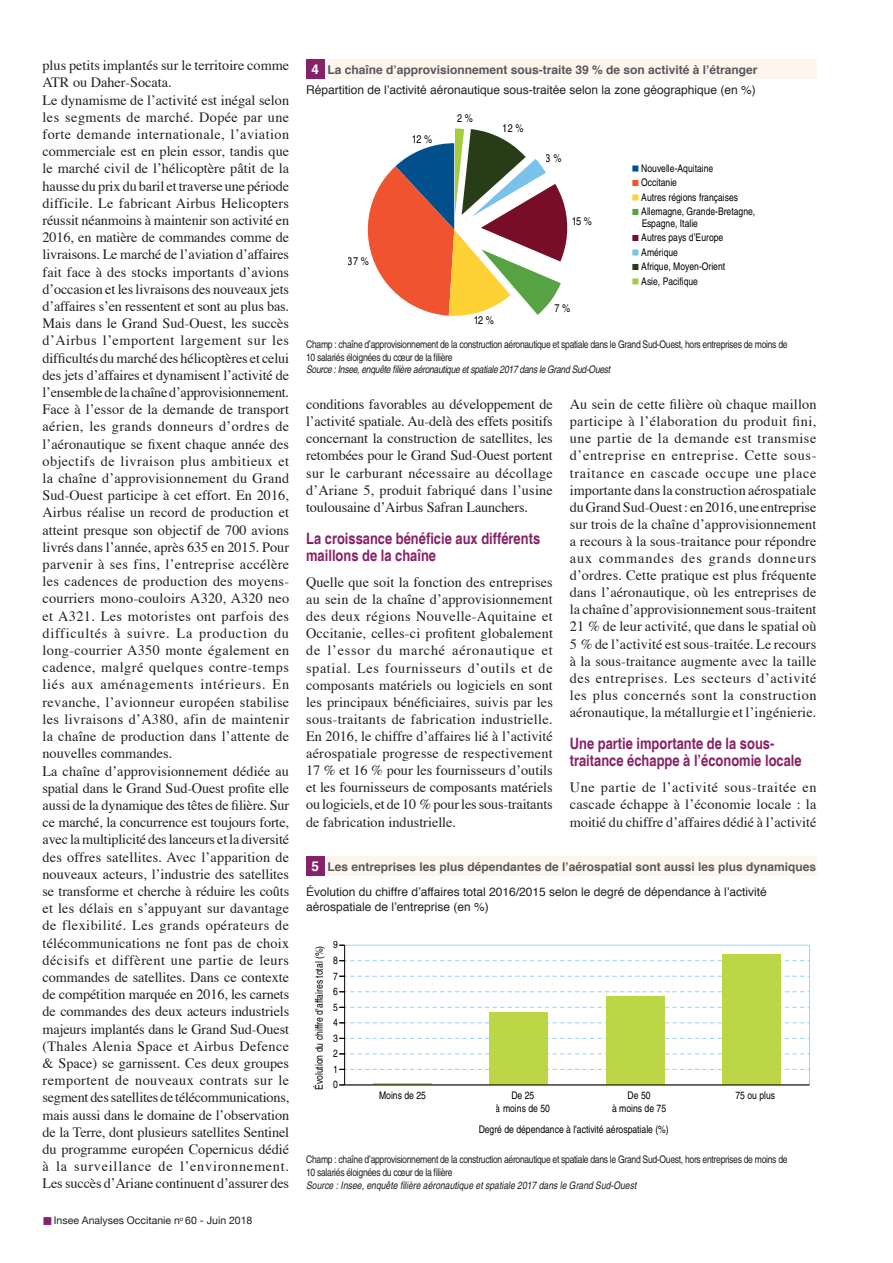
<style>
.page{position:relative;width:893px;height:1263px;background:#fff}
.page>*{position:absolute;margin:0;border:0;box-sizing:border-box;transform-origin:0 0}
.t1{font:700 condensed 15.75px/17.1px "Helvetica";color:#862268}
.t2{font:14.25px/17.2px "Times";color:#231f20;text-align:justify}
.t3{font:12px/14.4px "Helvetica";color:#231f20}
.t4{font:700 12px "Helvetica";color:#57585a}
.t5{font:condensed 11.1px "Helvetica";color:#000001}
.t6{font:condensed 10.5px/12.6px "Helvetica";letter-spacing:-.03em;color:#231f20}
.t7{font:condensed 10.5px/14.5px "Helvetica";color:#000001}
.t8{font:italic condensed 10.5px "Helvetica";letter-spacing:-.015em;color:#231f20}
.t9{font:10.5px "Helvetica Neue";color:#231f20}
.s1{font-size:13.5px;color:#fff}
.s2{color:#862268}
</style>
<div class="page">
<div style="left:306px;top:60px;width:510px;height:19px;background:#fef5ed"></div>
<div style="left:306px;top:60px;width:18px;height:19px;background:#862268"></div>
<div style="left:306px;top:856px;width:510px;height:20px;background:#fef5ed"></div>
<div style="left:306px;top:856px;width:18px;height:20px;background:#862268"></div>
<svg style="left:368px;top:129px;width:199px;height:187px"></svg>
<svg style="left:632px;top:165px;width:6px;height:7px"></svg>
<svg style="left:632px;top:180px;width:6px;height:6px"></svg>
<svg style="left:632px;top:194px;width:6px;height:6px"></svg>
<svg style="left:632px;top:209px;width:6px;height:6px"></svg>
<svg style="left:632px;top:235px;width:6px;height:6px"></svg>
<svg style="left:632px;top:249px;width:6px;height:6px"></svg>
<svg style="left:632px;top:264px;width:6px;height:6px"></svg>
<svg style="left:632px;top:278px;width:6px;height:6px"></svg>
<hr style="left:345px;top:945px;width:464px;height:1px;background:#9bd4f3">
<svg style="left:339px;top:1069px;width:470px;height:1px"></svg>
<svg style="left:339px;top:1054px;width:470px;height:1px"></svg>
<svg style="left:339px;top:1038px;width:470px;height:1px"></svg>
<svg style="left:339px;top:1022px;width:470px;height:1px"></svg>
<svg style="left:339px;top:1007px;width:470px;height:1px"></svg>
<svg style="left:339px;top:991px;width:470px;height:1px"></svg>
<svg style="left:339px;top:976px;width:470px;height:1px"></svg>
<svg style="left:339px;top:960px;width:470px;height:1px"></svg>
<div style="left:722px;top:954px;width:58px;height:131px;background:#bcd646"></div>
<div style="left:606px;top:996px;width:58px;height:89px;background:#bcd646"></div>
<div style="left:490px;top:1012px;width:58px;height:73px;background:#bcd646"></div>
<hr style="left:374px;top:1083px;width:58px;height:2px;background:#bcd646">
<hr style="left:344px;top:945px;width:1px;height:140px;background:#000001">
<hr style="left:809px;top:945px;width:1px;height:140px;background:#9bd4f3">
<hr style="left:345px;top:1085px;width:464px;height:1px;background:#000001">
<p class="t2" style="left:43px;top:56px;width:248px;text-align:left">plus petits implantés sur le territoire comme ATR ou Daher-Socata.<br>Le dynamisme de l’activité est inégal selon les segments de marché. Dopée par une forte demande internationale, l’aviation commerciale est en plein essor, tandis que le marché civil de l’hélicoptère pâtit de la hausse du prix du baril et traverse une période difficile. Le fabricant Airbus Helicopters réussit néanmoins à maintenir son activité en 2016, en matière de commandes comme de livraisons. Le marché de l’aviation d’affaires fait face à des stocks importants d’avions d’occasion et les livraisons des nouveaux jets d’affaires s’en ressentent et sont au plus bas.<br>Mais dans le Grand Sud-Ouest, les succès d’Airbus l’emportent largement sur les difficultés du marché des hélicoptères et celui des jets d’affaires et dynamisent l’activité de l’ensemble de la chaîne d’approvisionnement.<br>Face à l’essor de la demande de transport aérien, les grands donneurs d’ordres de l’aéronautique se fixent chaque année des objectifs de livraison plus ambitieux et la chaîne d’approvisionnement du Grand Sud-Ouest participe à cet effort. En 2016, Airbus réalise un record de production et atteint presque son objectif de 700 avions livrés dans l’année, après 635 en 2015. Pour parvenir à ses fins, l’entreprise accélère les cadences de production des moyens&shy;courriers mono-couloirs A320, A320 neo et A321. Les motoristes ont parfois des difficultés à suivre. La production du long-courrier A350 monte également en cadence, malgré quelques contre-temps liés aux aménagements intérieurs. En revanche, l’avionneur européen stabilise les livraisons d’A380, afin de maintenir la chaîne de production dans l’attente de nouvelles commandes.<br>La chaîne d’approvisionnement dédiée au spatial dans le Grand Sud-Ouest profite elle aussi de la dynamique des têtes de filière. Sur ce marché, la concurrence est toujours forte, avec la multiplicité des lanceurs et la diversité des offres satellites. Avec l’apparition de nouveaux acteurs, l’industrie des satellites se transforme et cherche à réduire les coûts et les délais en s’appuyant sur davantage de flexibilité. Les grands opérateurs de télécommunications ne font pas de choix décisifs et diffèrent une partie de leurs commandes de satellites. Dans ce contexte de compétition marquée en 2016, les carnets de commandes des deux acteurs industriels majeurs implantés dans le Grand Sud-Ouest (Thales Alenia Space et Airbus Defence &amp; Space) se garnissent. Ces deux groupes remportent de nouveaux contrats sur le segment des satellites de télécommunications, mais aussi dans le domaine de l’observation de la Terre, dont plusieurs satellites Sentinel du programme européen Copernicus dédié à la surveillance de l’environnement.<br>Les succès d’Ariane continuent d’assurer des</p>
<p class="t4" style="left:311px;top:60px;width:448px"><span class="s1">4</span> La chaîne d’approvisionnement sous-traite 39 % de son activité à l’étranger</p>
<p class="t3" style="left:306px;top:83px;width:451px">Répartition de l’activité aéronautique sous-traitée selon la zone géographique (en %)</p>
<p class="t5" style="left:457px;top:112px;width:17px">2 %</p>
<p class="t5" style="left:503px;top:122px;width:22px">12 %</p>
<p class="t5" style="left:411px;top:133px;width:22px">12 %</p>
<p class="t5" style="left:546px;top:152px;width:17px">3 %</p>
<p class="t7" style="left:641px;top:161px;width:115px">Nouvelle-Aquitaine<br>Occitanie<br>Autres régions françaises<br>Allemagne, Grande-Bretagne,</p>
<p class="t7" style="left:641px;top:216px;width:85px">Espagne, Italie<br>Autres pays d’Europe<br>Amérique<br>Afrique, Moyen-Orient<br>Asie, Pacifique</p>
<p class="t5" style="left:571px;top:215px;width:22px">15 %</p>
<p class="t5" style="left:348px;top:254px;width:22px">37 %</p>
<p class="t5" style="left:554px;top:301px;width:17px">7 %</p>
<p class="t5" style="left:473px;top:314px;width:22px">12 %</p>
<p class="t6" style="left:306px;top:338px;width:483px">Champ : chaîne d’approvisionnement de la construction aéronautique et spatiale dans le Grand Sud-Ouest, hors entreprises de moins de<br>10 salariés éloignées du cœur de la filière</p>
<p class="t8" style="left:306px;top:363px;width:306px">Source : Insee, enquête filière aéronautique et spatiale 2017 dans le Grand Sud-Ouest</p>
<p class="t2" style="left:570px;top:395px;width:248px">Au sein de cette filière où chaque maillon participe à l’élaboration du produit fini, une partie de la demande est transmise d’entreprise en entreprise. Cette sous&shy;traitance en cascade occupe une place importante dans la construction aérospatiale du Grand Sud-Ouest: en 2016, une entreprise sur trois de la chaîne d’approvisionnement a recours à la sous-traitance pour répondre aux commandes des grands donneurs d’ordres. Cette pratique est plus fréquente dans l’aéronautique, où les entreprises de la chaîne d’approvisionnement sous-traitent 21 % de leur activité, que dans le spatial où 5 % de l’activité est sous-traitée. Le recours à la sous-traitance augmente avec la taille des entreprises. Les secteurs d’activité les plus concernés sont la construction aéronautique, la métallurgie et l’ingénierie.</p>
<p class="t1" style="left:570px;top:735px;width:233px">Une partie importante de la sous&shy;traitance échappe à l’économie locale</p>
<p class="t2" style="left:570px;top:778px;width:248px">Une partie de l’activité sous-traitée en cascade échappe à l’économie locale : la moitié du chiffre d’affaires dédié à l’activité</p>
<p class="t2" style="left:306px;top:395px;width:248px">conditions favorables au développement de l’activité spatiale. Au-delà des effets positifs concernant la construction de satellites, les retombées pour le Grand Sud-Ouest portent sur le carburant nécessaire au décollage d’Ariane 5, produit fabriqué dans l’usine toulousaine d’Airbus Safran Launchers.</p>
<p class="t1" style="left:306px;top:530px;width:236px">La croissance bénéficie aux différents maillons de la chaîne</p>
<p class="t2" style="left:306px;top:572px;width:248px">Quelle que soit la fonction des entreprises au sein de la chaîne d’approvisionnement des deux régions Nouvelle-Aquitaine et Occitanie, celles-ci profitent globalement de l’essor du marché aéronautique et spatial. Les fournisseurs d’outils et de composants matériels ou logiciels en sont les principaux bénéficiaires, suivis par les sous-traitants de fabrication industrielle.<br>En 2016, le chiffre d’affaires lié à l’activité aérospatiale progresse de respectivement 17 % et 16 % pour les fournisseurs d’outils et les fournisseurs de composants matériels ou logiciels, et de 10 % pour les sous-traitants de fabrication industrielle.</p>
<p class="t4" style="left:311px;top:857px;width:506px"><span class="s1">5</span> Les entreprises les plus dépendantes de l’aérospatial sont aussi les plus dynamiques</p>
<p class="t3" style="left:306px;top:885px;width:462px">Évolution du chiffre d’affaires total 2016/2015 selon le degré de dépendance à l’activité aérospatiale de l’entreprise (en %)</p>
<p class="t7" style="left:333px;top:937px;width:6px">9</p>
<p class="t7" style="left:312px;top:1090px;width:146px;rotate:-90deg">Évolution du chiffre d'affaires total (%)</p>
<p class="t7" style="left:333px;top:953px;width:6px">8</p>
<p class="t7" style="left:333px;top:968px;width:6px">7</p>
<p class="t7" style="left:333px;top:984px;width:6px">6</p>
<p class="t7" style="left:333px;top:999px;width:6px">5</p>
<p class="t7" style="left:333px;top:1015px;width:6px">4</p>
<p class="t7" style="left:333px;top:1031px;width:6px">3</p>
<p class="t7" style="left:333px;top:1046px;width:6px">2</p>
<p class="t7" style="left:333px;top:1062px;width:6px">1</p>
<p class="t7" style="left:333px;top:1077px;width:6px">0</p>
<p class="t7" style="left:379px;top:1088px;width:48px">Moins de 25</p>
<p class="t7" style="left:496px;top:1089px;width:56px;line-height:12.6px;text-align:center">De 25<br>à moins de 50</p>
<p class="t7" style="left:612px;top:1089px;width:56px;line-height:12.6px;text-align:center">De 50<br>à moins de 75</p>
<p class="t7" style="left:735px;top:1088px;width:41px">75 ou plus</p>
<p class="t7" style="left:479px;top:1122px;width:192px">Degré de dépendance à l'activité aérospatiale (%)</p>
<p class="t6" style="left:306px;top:1153px;width:483px">Champ : chaîne d’approvisionnement de la construction aéronautique et spatiale dans le Grand Sud-Ouest, hors entreprises de moins de<br>10 salariés éloignées du cœur de la filière</p>
<p class="t8" style="left:306px;top:1179px;width:332px">Source : Insee, enquête filière aéronautique et spatiale 2017 dans le Grand Sud-Ouest</p>
<p class="t9" style="left:43px;top:1213px;width:211px"><span class="s2">■</span>Insee Analyses Occitanie n<sup>o</sup> 60 - Juin 2018</p>
</div>
